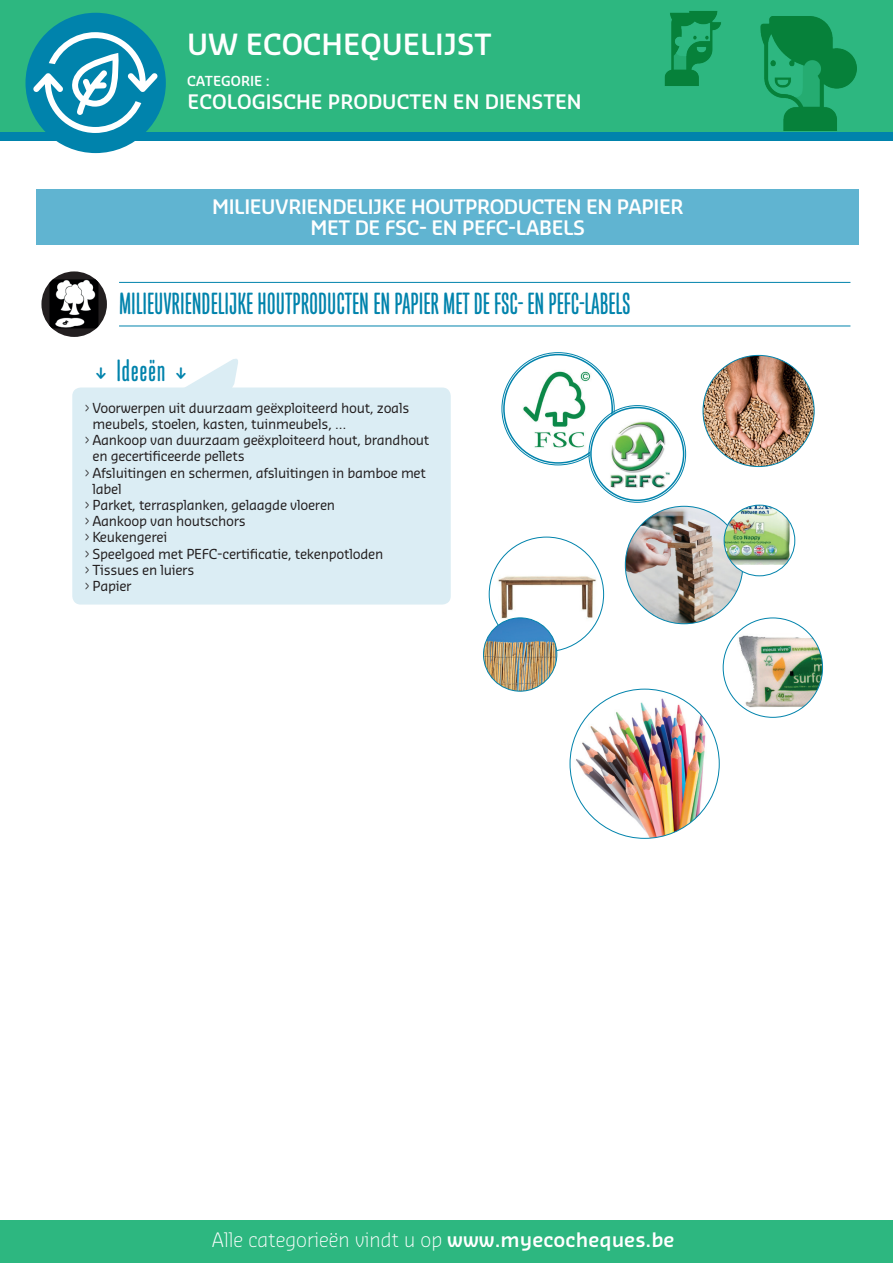
<style>
.page{position:relative;width:893px;height:1263px;background:#fff}
.page>*{position:absolute;margin:0;border:0;box-sizing:border-box;transform-origin:0 0}
.t1{font:700 30px "Hand Gothic";color:#0083ac}
.t2{font:600 28.5px "Sansa Pro";color:#fff}
.t3{font:600 19.5px/21px "Sansa Pro";letter-spacing:-.02em;color:#fff;text-align:center}
.t4{font:300 19.5px "Sansa Pro";color:#fff}
.t5{font:600 19.5px "Sansa Pro";color:#fff}
.t6{font:13.5px "Sansa Pro";letter-spacing:-.02em;color:#231f20;scale:.5 1}
.t7{font:13.5px "Sansa Pro";letter-spacing:-.02em;color:#231f20}
.t8{font:600 13.5px "Sansa Pro";color:#fff}
.s1{font-weight:600}
</style>
<div class="page">
<div style="left:0;top:0;width:893px;height:132px;background:#2db780"></div>
<div style="left:0;top:132px;width:893px;height:8px;background:#0083ac"></div>
<div style="left:26px;top:13px;width:140px;height:140px;background:#0083ac;border-radius:50%"></div>
<svg style="left:33px;top:32px;width:125px;height:101px"></svg>
<div style="left:0;top:1220px;width:893px;height:43px;background:#2db780"></div>
<img style="left:760px;top:16px;width:96px;height:115px">
<img style="left:664px;top:11px;width:57px;height:75px">
<img style="left:703px;top:355px;width:111px;height:111px;border-radius:56px">
<svg style="left:41px;top:271px;width:66px;height:66px"></svg>
<img style="left:49px;top:279px;width:49px;height:49px">
<div style="left:72px;top:387px;width:379px;height:217px;background:#dbedf4;border-radius:9px"></div>
<div style="left:37px;top:189px;width:822px;height:55px;background:#60b4d1"></div>
<img style="left:625px;top:506px;width:118px;height:118px;border-radius:59px">
<svg style="left:503px;top:354px;width:110px;height:110px"></svg>
<img style="left:505px;top:362px;width:106px;height:94px">
<div style="left:503px;top:354px;width:110px;height:110px;border:2px solid #0083ac;border-radius:50%"></div>
<img style="left:498px;top:574px;width:104px;height:47px">
<img style="left:737px;top:624px;width:85px;height:91px">
<div style="left:724px;top:505px;width:71px;height:71px;background:#fff;border-radius:50%"></div>
<img style="left:724px;top:505px;width:71px;height:60px">
<div style="left:724px;top:505px;width:71px;height:71px;border:1px solid #0083ac;border-radius:50%"></div>
<img style="left:570px;top:693px;width:149px;height:145px">
<svg style="left:177px;top:359px;width:62px;height:29px"></svg>
<svg style="left:590px;top:407px;width:94px;height:94px"></svg>
<img style="left:604px;top:419px;width:66px;height:70px">
<div style="left:590px;top:407px;width:94px;height:94px;border:2px solid #0083ac;border-radius:50%"></div>
<img style="left:483px;top:618px;width:74px;height:73px;border-radius:37px">
<div style="left:483px;top:618px;width:74px;height:73px;border:1px solid #0083ac;border-radius:50%"></div>
<hr style="left:119px;top:326px;width:731px;height:1px;background:#0083ac">
<hr style="left:119px;top:282px;width:731px;height:1px;background:#0083ac">
<h2 class="t2" style="left:187px;top:25px;width:306px">UW ECOCHEQUELIJST</h2>
<p class="t8" style="left:187px;top:72px;width:84px">CATEGORIE :</p>
<h3 class="t5" style="left:188px;top:89px;width:396px">ECOLOGISCHE PRODUCTEN EN DIENSTEN</h3>
<h3 class="t3" style="left:212px;top:196px;width:473px">MILIEUVRIENDELIJKE HOUTPRODUCTEN EN PAPIER<br>MET DE FSC- EN PEFC-LABELS</h3>
<h1 class="t1" style="left:119px;top:287px;width:513px">MILIEUVRIENDELIJKE HOUTPRODUCTEN EN PAPIER MET DE FSC- EN PEFC-LABELS</h1>
<h1 class="t1" style="left:96px;top:354px;width:92px">↓ Ideeën ↓</h1>
<p class="t6" style="left:85px;top:399px;width:650px">&gt; Voorwerpen uit duurzaam geëxploiteerd hout, zoals</p>
<p class="t7" style="left:92px;top:415px;width:255px">meubels, stoelen, kasten, tuinmeubels, …</p>
<p class="t6" style="left:85px;top:431px;width:690px">&gt; Aankoop van duurzaam geëxploiteerd hout, brandhout</p>
<p class="t7" style="left:92px;top:447px;width:154px">en gecertificeerde pellets</p>
<p class="t6" style="left:85px;top:464px;width:683px">&gt; Afsluitingen en schermen, afsluitingen in bamboe met</p>
<p class="t7" style="left:92px;top:480px;width:31px">label</p>
<p class="t6" style="left:85px;top:496px;width:502px">&gt; Parket, terrasplanken, gelaagde vloeren</p>
<p class="t6" style="left:85px;top:512px;width:323px">&gt; Aankoop van houtschors</p>
<p class="t6" style="left:85px;top:528px;width:166px">&gt; Keukengerei</p>
<p class="t6" style="left:85px;top:545px;width:598px">&gt; Speelgoed met PEFC-certificatie, tekenpotloden</p>
<p class="t6" style="left:85px;top:561px;width:220px">&gt; Tissues en luiers</p>
<p class="t6" style="left:85px;top:577px;width:95px">&gt; Papier</p>
<h3 class="t4" style="left:212px;top:1227px;width:464px">Alle categorieën vindt u op <span class="s1">www.myecocheques.be</span></h3>
</div>
